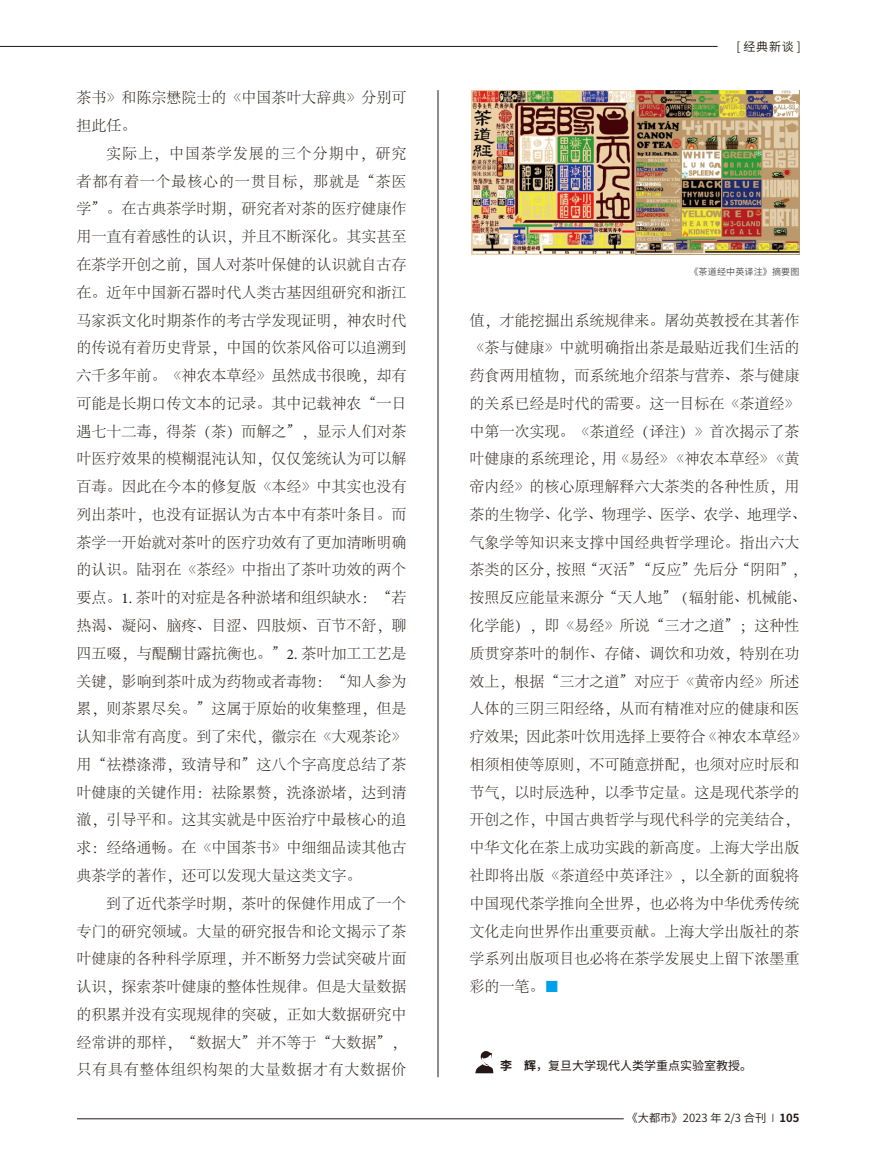
<style>
.page{position:relative;width:876px;height:1166px;background:#fff}
.page>*{position:absolute;margin:0;border:0;box-sizing:border-box;transform-origin:0 0}
.t1{font:300 15px/27.8px "Adobe Song Std";color:#231916}
.t2{font:12px "Source Han Sans CN";color:#231916}
.t3{font:12px "Source Han Sans CN";color:#231916}
.t4{font:11.25px "Source Han Sans CN";color:#231916}
.t5{font:9px "Source Han Sans CN";letter-spacing:.02em;color:#595857}
.s1{font-family:"Minion Pro";font-weight:400}
.s2{color:#00a1e9}
.s3{font-weight:700}
.s4{font-weight:300}
</style>
<div class="page">
<hr style="left:0;top:46px;width:718px;height:1px;background:#231916">
<hr style="left:0;top:1118px;width:624px;height:1px;background:#231916">
<div style="left:0;top:1091px;width:77px;height:41px;background:#fff"></div>
<hr style="left:438px;top:90px;width:1px;height:986px;background:#231916">
<img style="left:472px;top:90px;width:327px;height:164px">
<svg style="left:475px;top:1051px;width:19px;height:21px"></svg>
<p class="t1" style="left:77px;top:84px;width:331px">茶书》和陈宗懋院士的《中国茶叶大辞典》分别可担此任。</p>
<p class="t1" style="left:77px;top:140px;width:332px;text-align:justify;text-indent:30px">实际上，中国茶学发展的三个分期中，研究者都有着一个最核心的一贯目标，那就是“茶医学”。在古典茶学时期，研究者对茶的医疗健康作用一直有着感性的认识，并且不断深化。其实甚至在茶学开创之前，国人对茶叶保健的认识就自古存在。近年中国新石器时代人类古基因组研究和浙江马家浜文化时期茶作的考古学发现证明，神农时代的传说有着历史背景，中国的饮茶风俗可以追溯到六千多年前。《神农本草经》虽然成书很晚，却有可能是长期口传文本的记录。其中记载神农“一日遇七十二毒，得荼（茶）而解之”，显示人们对茶叶医疗效果的模糊混沌认知，仅仅笼统认为可以解百毒。因此在今本的修复版《本经》中其实也没有列出茶叶，也没有证据认为古本中有茶叶条目。而茶学一开始就对茶叶的医疗功效有了更加清晰明确的认识。陆羽在《茶经》中指出了茶叶功效的两个要点。<span class="s1">1.</span> 茶叶的对症是各种淤堵和组织缺水：“若热渴、凝闷、脑疼、目涩、四肢烦、百节不舒，聊四五啜，与醍醐甘露抗衡也。”<span class="s1">2.</span> 茶叶加工工艺是关键，影响到茶叶成为药物或者毒物：“知人参为累，则茶累尽矣。”这属于原始的收集整理，但是认知非常有高度。到了宋代，徽宗在《大观茶论》用“祛襟涤滞，致清导和”这八个字高度总结了茶叶健康的关键作用：祛除累赘，洗涤淤堵，达到清澈，引导平和。这其实就是中医治疗中最核心的追求：经络通畅。在《中国茶书》中细细品读其他古典茶学的著作，还可以发现大量这类文字。</p>
<p class="t1" style="left:77px;top:889px;width:332px;text-align:justify;text-indent:30px">到了近代茶学时期，茶叶的保健作用成了一个专门的研究领域。大量的研究报告和论文揭示了茶叶健康的各种科学原理，并不断努力尝试突破片面认识，探索茶叶健康的整体性规律。但是大量数据的积累并没有实现规律的突破，正如大数据研究中经常讲的那样，“数据大”并不等于“大数据”，只有具有整体组织构架的大量数据才有大数据价</p>
<p class="t3" style="left:737px;top:40px;width:66px">[ 经典新谈 ]</p>
<p class="t5" style="left:689px;top:266px;width:111px">《茶道经中英译注》摘要图</p>
<p class="t1" style="left:469px;top:306px;width:339px">值，才能挖掘出系统规律来。屠幼英教授在其著作《茶与健康》中就明确指出茶是最贴近我们生活的药食两用植物，而系统地介绍茶与营养、茶与健康的关系已经是时代的需要。这一目标在《茶道经》中第一次实现。《茶道经（译注）》首次揭示了茶叶健康的系统理论，用《易经》《神农本草经》《黄帝内经》的核心原理解释六大茶类的各种性质，用茶的生物学、化学、物理学、医学、农学、地理学、气象学等知识来支撑中国经典哲学理论。指出六大茶类的区分，按照“灭活”“反应”先后分“阴阳”，按照反应能量来源分“天人地”（辐射能、机械能、化学能），即《易经》所说“三才之道”；这种性质贯穿茶叶的制作、存储、调饮和功效，特别在功效上，根据“三才之道”对应于《黄帝内经》所述人体的三阴三阳经络，从而有精准对应的健康和医疗效果；因此茶叶饮用选择上要符合《神农本草经》相须相使等原则，不可随意拼配，也须对应时辰和节气，以时辰选种，以季节定量。这是现代茶学的开创之作，中国古典哲学与现代科学的完美结合，中华文化在茶上成功实践的新高度。上海大学出版社即将出版《茶道经中英译注》，以全新的面貌将中国现代茶学推向全世界，也必将为中华优秀传统文化走向世界作出重要贡献。上海大学出版社的茶学系列出版项目也必将在茶学发展史上留下浓墨重彩的一笔。<span class="s2">■</span></p>
<p class="t2" style="left:500px;top:1058px;width:253px"><span class="s3">李　辉</span>，复旦大学现代人类学重点实验室教授。</p>
<p class="t4" style="left:627px;top:1111px;width:174px">《大都市》2023 年 2/3 合刊 <span class="s4">I</span> <span class="s3">105</span></p>
</div>
